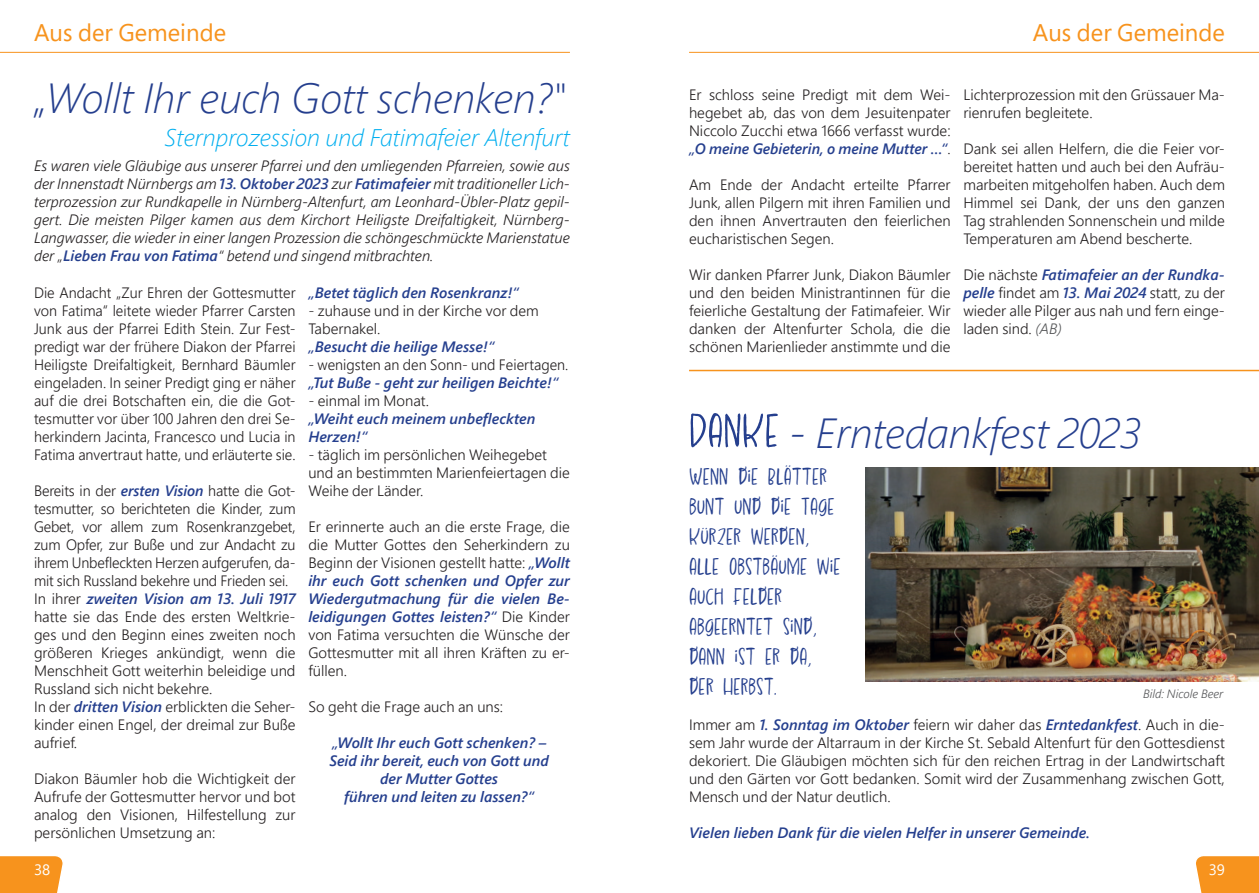
<style>
.page{position:relative;width:1259px;height:893px;background:#fff}
.page>*{position:absolute;margin:0;border:0;box-sizing:border-box;transform-origin:0 0}
._2_Headline_28_pt{font:italic 300 42px "Segoe Pro";color:#253f8e}
.Fließtext_10_pt{font:27px/30px "Hey Eloise";color:#253f8e}
._2_Subline_16pt{font:italic 300 24px "Segoe Pro";color:#00aeef}
.t1{font:24px "Segoe Pro";color:#f7931d}
.Einleitung_Fließtext_italic_10pt{font:300 15px/18px "Segoe Pro";color:#231f20;text-align:justify}
.Einleitung_Fließtext_italic_10pt-2{font:italic 300 15px/18px "Segoe Pro";color:#231f20;text-align:justify}
.Fließtext_10_pt-2{font:300 15px/18px "Segoe Pro";color:#231f20;text-align:justify}
.Einleitung_Fließtext_italic_10pt-3{font:italic 600 15px/18px "Segoe Pro";color:#253f8e}
.Fließtext_10_pt-3{font:italic 600 15px "Segoe Pro";color:#253f8e}
.t2{font:15px "Segoe Pro";color:#fff}
.Fließtext_10_pt-4{font:italic 300 12px "Segoe Pro";color:#57585a}
.s1{font-weight:600;color:#253f8e}
.s2{font-weight:600;font-style:italic;color:#253f8e}
.s3{font-style:italic;color:#57585a}
.s4{font-family:"Hey Eloise";font-weight:400;font-style:normal;font-size:54px}
</style>
<div class="page">
<hr style="left:689px;top:52px;width:570px;height:1px;background:#f7931d">
<hr style="left:0;top:52px;width:570px;height:1px;background:#f7931d">
<svg style="left:0;top:856px;width:63px;height:37px;background:#f79829"></svg>
<svg style="left:1196px;top:856px;width:63px;height:37px;background:#f79727"></svg>
<hr style="left:689px;top:370px;width:570px;height:1px;background:#f7931d">
<img style="left:865px;top:468px;width:394px;height:213px">
<p class="t1" style="left:34px;top:16px;width:193px">Aus der Gemeinde</p>
<p class="t1" style="left:1033px;top:16px;width:193px">Aus der Gemeinde</p>
<p class="_2_Headline_28_pt" style="left:34px;top:69px;width:532px">„Wollt Ihr euch Gott schenken?"</p>
<p class="_2_Subline_16pt" style="left:165px;top:121px;width:407px">Sternprozession und Fatimafeier Altenfurt</p>
<p class="Einleitung_Fließtext_italic_10pt-2" style="left:34px;top:156px;width:537px">Es waren viele Gläubige aus unserer Pfarrei und den umliegenden Pfarreien, sowie aus der Innenstadt Nürnbergs am <span class="s1">13. Oktober 2023</span> zur <span class="s1">Fatimafeier</span> mit traditioneller Lich&shy;terprozession zur Rundkapelle in Nürnberg-Altenfurt, am Leonhard-Übler-Platz gepil&shy;gert. Die meisten Pilger kamen aus dem Kirchort Heiligste Dreifaltigkeit, Nürnberg-Langwasser, die wieder in einer langen Prozession die schöngeschmückte Marienstatue der „<span class="s1">Lieben Frau von Fatima</span>“ betend und singend mitbrachten.</p>
<p class="Einleitung_Fließtext_italic_10pt" style="left:34px;top:283px;width:263px">Die Andacht „Zur Ehren der Gottesmutter von Fatima“ leitete wieder Pfarrer Carsten Junk aus der Pfarrei Edith Stein. Zur Fest&shy;predigt war der frühere Diakon der Pfarrei Heiligste Dreifaltigkeit, Bernhard Bäumler eingeladen. In seiner Predigt ging er näher auf die drei Botschaften ein, die die Got&shy;tesmutter vor über 100 Jahren den drei Se&shy;herkindern Jacinta, Francesco und Lucia in Fatima anvertraut hatte, und erläuterte sie.</p>
<p class="Einleitung_Fließtext_italic_10pt" style="left:34px;top:481px;width:263px">Bereits in der <span class="s2">ersten Vision</span> hatte die Got&shy;tesmutter, so berichteten die Kinder, zum Gebet, vor allem zum Rosenkranzgebet, zum Opfer, zur Buße und zur Andacht zu ihrem Unbefleckten Herzen aufgerufen, da&shy;mit sich Russland bekehre und Frieden sei.</p>
<p class="Einleitung_Fließtext_italic_10pt" style="left:34px;top:589px;width:263px">In ihrer <span class="s2">zweiten Vision am 13. Juli 1917 </span>hatte sie das Ende des ersten Weltkrie&shy;ges und den Beginn eines zweiten noch größeren Krieges ankündigt, wenn die Menschheit Gott weiterhin beleidige und Russland sich nicht bekehre.</p>
<p class="Einleitung_Fließtext_italic_10pt" style="left:34px;top:697px;width:263px">In der <span class="s2">dritten Vision</span> erblickten die Seher&shy;kinder einen Engel, der dreimal zur Buße aufrief.</p>
<p class="Einleitung_Fließtext_italic_10pt" style="left:34px;top:769px;width:263px">Diakon Bäumler hob die Wichtigkeit der Aufrufe der Gottesmutter hervor und bot analog den Visionen, Hilfestellung zur persönlichen Umsetzung an:</p>
<p class="Einleitung_Fließtext_italic_10pt-3" style="left:308px;top:283px;width:212px">„Betet täglich den Rosenkranz!“</p>
<p class="Einleitung_Fließtext_italic_10pt" style="left:308px;top:301px;width:232px">- zuhause und in der Kirche vor dem<br>Tabernakel.</p>
<p class="Einleitung_Fließtext_italic_10pt-3" style="left:308px;top:337px;width:188px">„Besucht die heilige Messe!“</p>
<p class="Einleitung_Fließtext_italic_10pt" style="left:308px;top:355px;width:262px">- wenigsten an den Sonn- und Feiertagen.</p>
<p class="Einleitung_Fließtext_italic_10pt-3" style="left:308px;top:373px;width:252px">„Tut Buße - geht zur heiligen Beichte!“</p>
<p class="Einleitung_Fließtext_italic_10pt" style="left:308px;top:391px;width:122px">- einmal im Monat.</p>
<p class="Einleitung_Fließtext_italic_10pt-3" style="left:308px;top:409px;width:229px">„Weiht euch meinem unbefleckten<br>Herzen!“</p>
<p class="Einleitung_Fließtext_italic_10pt" style="left:308px;top:445px;width:263px;text-align:left">- täglich im persönlichen Weihegebet und an bestimmten Marienfeiertagen die<br>Weihe der Länder.</p>
<p class="Einleitung_Fließtext_italic_10pt" style="left:308px;top:517px;width:263px">Er erinnerte auch an die erste Frage, die die Mutter Gottes den Seherkindern zu Beginn der Visionen gestellt hatte: <span class="s2">„Wollt ihr euch Gott schenken und Opfer zur Wiedergutmachung für die vielen Be&shy;leidigungen Gottes leisten?“</span> Die Kinder von Fatima versuchten die Wünsche der Gottesmutter mit all ihren Kräften zu er&shy;füllen.</p>
<p class="Einleitung_Fließtext_italic_10pt" style="left:308px;top:697px;width:196px">So geht die Frage auch an uns:</p>
<p class="Einleitung_Fließtext_italic_10pt-3" style="left:329px;top:733px;width:221px;text-align:center">„Wollt Ihr euch Gott schenken? –<br>Seid ihr bereit, euch von Gott und der Mutter Gottes<br>führen und leiten zu lassen?“</p>
<p class="Einleitung_Fließtext_italic_10pt" style="left:689px;top:85px;width:263px">Er schloss seine Predigt mit dem Wei&shy;hegebet ab, das von dem Jesuitenpater Niccolo Zucchi etwa 1666 verfasst wurde: <span class="s2">„O meine Gebieterin, o meine Mutter …“</span>.</p>
<p class="Einleitung_Fließtext_italic_10pt" style="left:689px;top:175px;width:263px">Am Ende der Andacht erteilte Pfarrer Junk, allen Pilgern mit ihren Familien und den ihnen Anvertrauten den feierlichen eucharistischen Segen.</p>
<p class="Einleitung_Fließtext_italic_10pt" style="left:689px;top:265px;width:263px">Wir danken Pfarrer Junk, Diakon Bäumler und den beiden Ministrantinnen für die feierliche Gestaltung der Fatimafeier. Wir danken der Altenfurter Schola, die die schönen Marienlieder anstimmte und die</p>
<p class="Einleitung_Fließtext_italic_10pt" style="left:963px;top:85px;width:263px">Lichterprozession mit den Grüssauer Ma&shy;rienrufen begleitete.</p>
<p class="Einleitung_Fließtext_italic_10pt" style="left:963px;top:139px;width:263px">Dank sei allen Helfern, die die Feier vor&shy;bereitet hatten und auch bei den Aufräu&shy;marbeiten mitgeholfen haben. Auch dem Himmel sei Dank, der uns den ganzen Tag strahlenden Sonnenschein und milde Temperaturen am Abend bescherte.</p>
<p class="Einleitung_Fließtext_italic_10pt" style="left:963px;top:265px;width:263px">Die nächste <span class="s2">Fatimafeier an der Rundka&shy;pelle</span> findet am <span class="s2">13. Mai 2024</span> statt, zu der wieder alle Pilger aus nah und fern einge&shy;laden sind. <span class="s3">(AB)</span></p>
<p class="_2_Headline_28_pt" style="left:689px;top:404px;width:454px"><span class="s4">DANKE</span> - Erntedankfest 2023</p>
<p class="Fließtext_10_pt" style="left:689px;top:462px;width:153px">WENN DIE BLÄTTER<br>BUNT UND DIE TAGE<br>KÜRZER WERDEN,<br>ALLE OBSTBÄUME WIE<br>AUCH FELDER<br>ABGEERNTET SIND,<br>DANN IST ER DA,<br>DER HERBST.</p>
<p class="Fließtext_10_pt-2" style="left:689px;top:715px;width:537px">Immer am <span class="s2">1. Sonntag im Oktober</span> feiern wir daher das <span class="s2">Erntedankfest</span>. Auch in die&shy;sem Jahr wurde der Altarraum in der Kirche St. Sebald Altenfurt für den Gottesdienst dekoriert. Die Gläubigen möchten sich für den reichen Ertrag in der Landwirtschaft und den Gärten vor Gott bedanken. Somit wird der Zusammenhang zwischen Gott, Mensch und der Natur deutlich.</p>
<p class="Fließtext_10_pt-3" style="left:689px;top:822px;width:402px">Vielen lieben Dank für die vielen Helfer in unserer Gemeinde.</p>
<p class="Fließtext_10_pt-4" style="left:1143px;top:685px;width:82px">Bild: Nicole Beer</p>
<p class="t2" style="left:34px;top:859px;width:18px">38</p>
<p class="t2" style="left:1208px;top:859px;width:18px">39</p>
</div>
